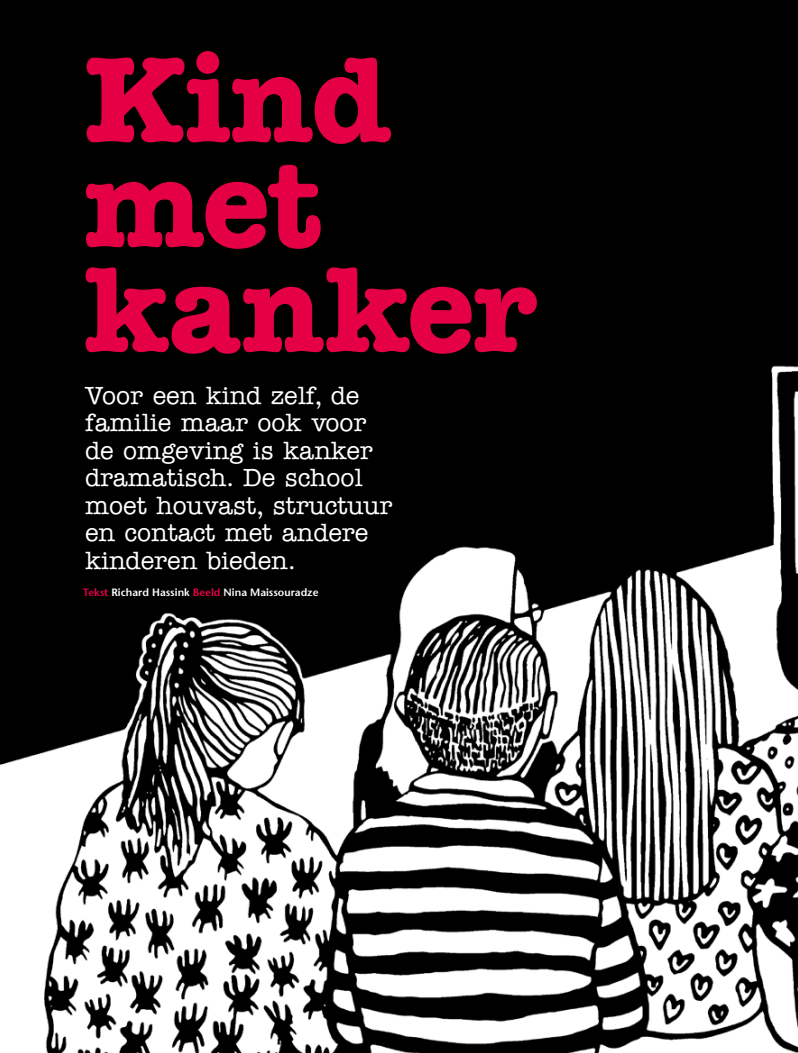
<style>
.page{position:relative;width:798px;height:1053px;background:#fff}
.page>*{position:absolute;margin:0;border:0;box-sizing:border-box;transform-origin:0 0}
.t1{font:700 121.75px/104.9px "American Typewriter Std";letter-spacing:-.005em;color:#e50045}
.t2{font:500 25px/27.5px "American Typewriter Std";color:#fff}
.t3{font:600 10.62px "Stone Sans LT";color:#fff}
.s1{color:#e50045}
</style>
<div class="page">
<img style="left:0;top:0;width:797px;height:1052px">
<h1 class="t1" style="left:85px;top:47px;width:453px">Kind met kanker</h1>
<p class="t2" style="left:85px;top:382px;width:308px">Voor een kind zelf, de familie maar ook voor de omgeving is kanker dramatisch. De school moet houvast, structuur en contact met andere kinderen bieden.</p>
<p class="t3" style="left:83px;top:585px;width:237px"><span class="s1">Tekst</span> Richard Hassink <span class="s1">Beeld</span> Nina Maissouradze</p>
</div>
